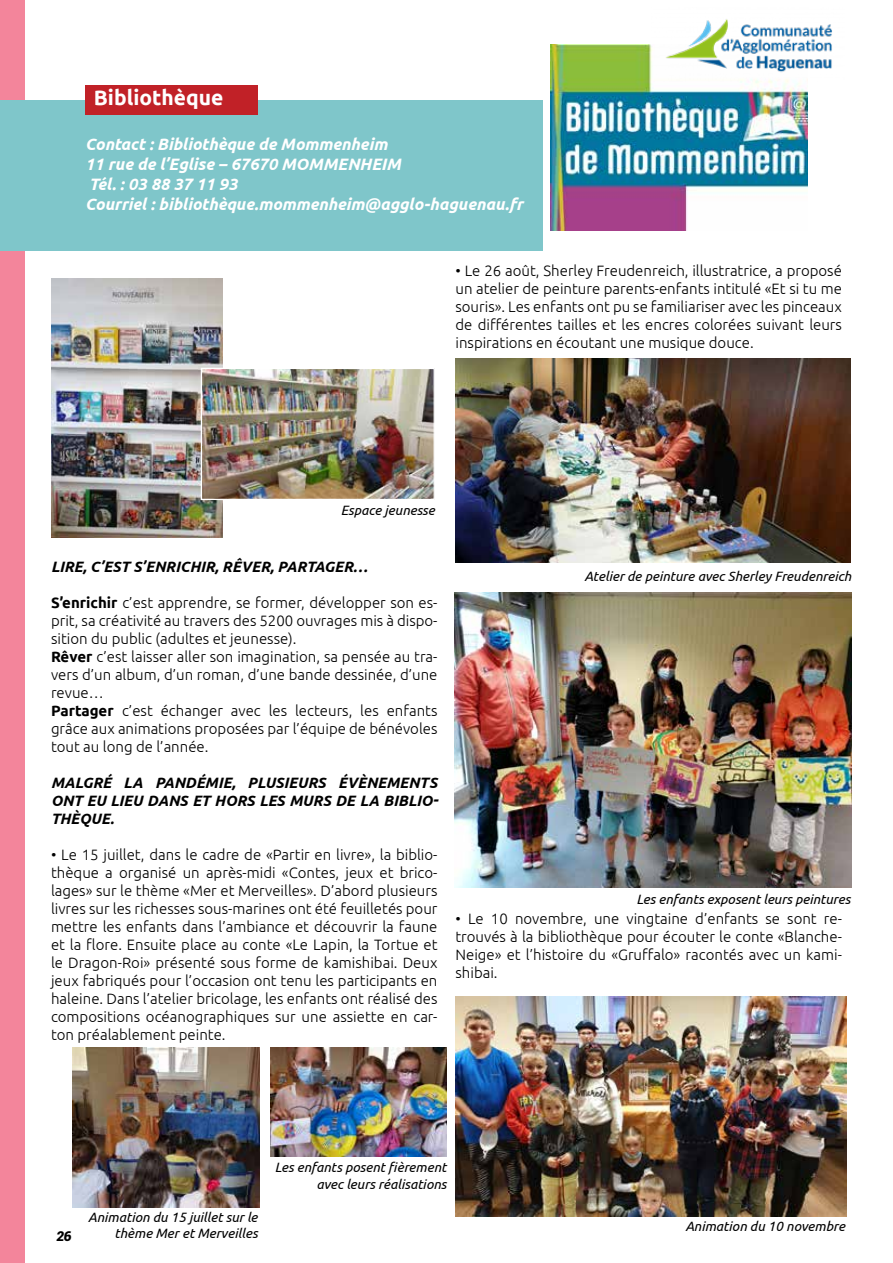
<style>
.page{position:relative;width:893px;height:1263px;background:#fff}
.page>*{position:absolute;margin:0;border:0;box-sizing:border-box;transform-origin:0 0}
.t1{font:700 21px "Ubuntu";color:#fff}
.t2{font:italic 700 16.5px/19.8px "Ubuntu";color:#fff}
.t3{font:300 15px/18px "Ubuntu";color:#000;text-align:justify}
.t4{font:italic 700 15px/18px "Ubuntu";color:#000;text-align:justify}
.t5{font:italic 13.5px/16.2px "Ubuntu";color:#000;text-align:right}
.t6{font:italic 900 13.5px "Roboto";color:#000}
.s1{font-weight:700}
</style>
<div class="page">
<div style="left:0;top:0;width:25px;height:1263px;background:#f3859b"></div>
<div style="left:0;top:100px;width:543px;height:151px;background:#7fc6ca"></div>
<img style="left:551px;top:45px;width:257px;height:185px">
<div style="left:85px;top:85px;width:172px;height:30px;background:#c12127"></div>
<img style="left:51px;top:279px;width:171px;height:258px">
<img style="left:203px;top:370px;width:230px;height:128px">
<div style="left:201px;top:368px;width:234px;height:132px;border:1px solid #fff"></div>
<img style="left:652px;top:19px;width:180px;height:63px">
<img style="left:72px;top:1047px;width:187px;height:160px">
<img style="left:270px;top:1047px;width:176px;height:109px">
<img style="left:455px;top:358px;width:395px;height:205px">
<img style="left:454px;top:592px;width:397px;height:295px">
<img style="left:455px;top:996px;width:392px;height:220px">
<h1 class="t1" style="left:94px;top:85px;width:131px">Bibliothèque</h1>
<p class="t2" style="left:85px;top:134px;width:440px">Contact : Bibliothèque de Mommenheim<br>11 rue de l’Eglise – 67670 MOMMENHEIM<br>Tél. : 03 88 37 11 93<br>Courriel : bibliothèque.mommenheim@agglo-haguenau.fr</p>
<p class="t3" style="left:455px;top:261px;width:388px">• Le 26 août, Sherley Freudenreich, illustratrice, a proposé un atelier de peinture parents-enfants intitulé «Et si tu me souris». Les enfants ont pu se familiariser avec les pinceaux de différentes tailles et les encres colorées suivant leurs inspirations en écoutant une musique douce.</p>
<p class="t5" style="left:341px;top:502px;width:96px">Espace jeunesse</p>
<p class="t4" style="left:51px;top:558px;width:318px">LIRE, C’EST S’ENRICHIR, RÊVER, PARTAGER…</p>
<p class="t3" style="left:51px;top:594px;width:388px;text-align:left"><span class="s1">S’enrichir</span> c’est apprendre, se former, développer son es&shy;prit, sa créativité au travers des 5200 ouvrages mis à dispo&shy;sition du public (adultes et jeunesse).<br><span class="s1">Rêver</span> c’est laisser aller son imagination, sa pensée au tra&shy;vers d’un album, d’un roman, d’une bande dessinée, d’une revue…<br><span class="s1">Partager</span> c’est échanger avec les lecteurs, les enfants grâce aux animations proposées par l’équipe de bénévoles tout au long de l’année.</p>
<p class="t4" style="left:51px;top:774px;width:389px">MALGRÉ LA PANDÉMIE, PLUSIEURS ÉVÈNEMENTS ONT EU LIEU DANS ET HORS LES MURS DE LA BIBLIO-THÈQUE.</p>
<p class="t3" style="left:51px;top:846px;width:388px">• Le 15 juillet, dans le cadre de «Partir en livre», la biblio&shy;thèque a organisé un après-midi «Contes, jeux et brico&shy;lages» sur le thème «Mer et Merveilles». D’abord plusieurs livres sur les richesses sous-marines ont été feuilletés pour mettre les enfants dans l’ambiance et découvrir la faune et la flore. Ensuite place au conte «Le Lapin, la Tortue et le Dragon-Roi» présenté sous forme de kamishibai. Deux jeux fabriqués pour l’occasion ont tenu les participants en haleine. Dans l’atelier bricolage, les enfants ont réalisé des compositions océanographiques sur une assiette en car&shy;ton préalablement peinte.</p>
<p class="t5" style="left:584px;top:567px;width:268px">Atelier de peinture avec Sherley Freudenreich</p>
<p class="t5" style="left:636px;top:890px;width:215px">Les enfants exposent leurs peintures</p>
<p class="t3" style="left:455px;top:909px;width:388px">• Le 10 novembre, une vingtaine d’enfants se sont re&shy;trouvés à la bibliothèque pour écouter le conte «Blanche-Neige» et l’histoire du «Gruffalo» racontés avec un kami&shy;shibai.</p>
<p class="t6" style="left:56px;top:1227px;width:17px">26</p>
<p class="t5" style="left:88px;top:1208px;width:171px">Animation du 15 juillet sur le thème Mer et Merveilles</p>
<p class="t5" style="left:275px;top:1159px;width:173px">Les enfants posent fièrement avec leurs réalisations</p>
<p class="t5" style="left:685px;top:1217px;width:161px">Animation du 10 novembre</p>
</div>
